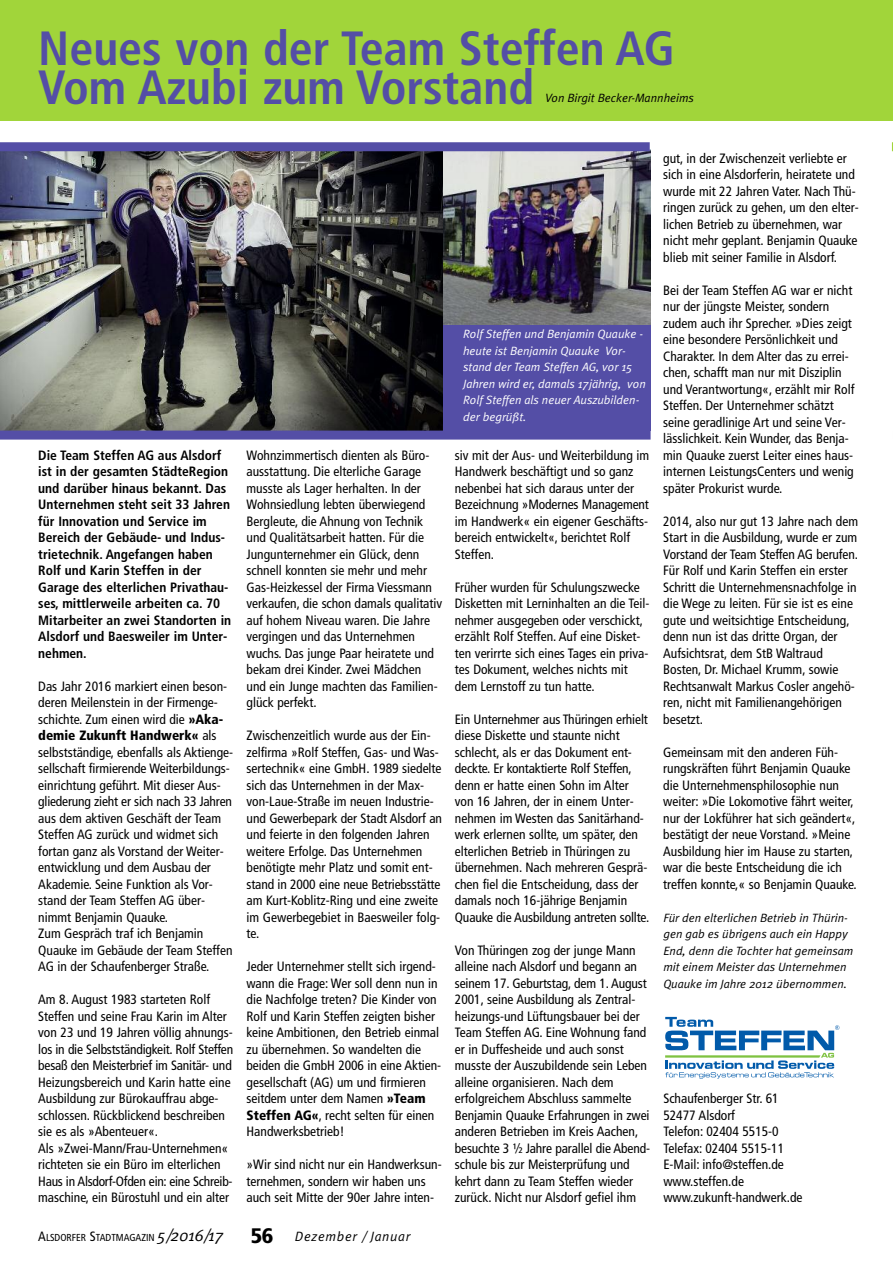
<style>
.page{position:relative;width:893px;height:1263px;background:#fff}
.page>*{position:absolute;margin:0;border:0;box-sizing:border-box;transform-origin:0 0}
.t1{font:700 condensed 48px/39px "Frutiger";color:#544ea6}
.t2{font:condensed 13.5px/16.5px "Frutiger";color:#000}
.t3{font:700 condensed 13.5px/16.5px "Frutiger";color:#000}
.t4{font:italic 13.5px "Meta Plus Normal";letter-spacing:.055em;color:#000}
.t5{font:italic 12px/16.5px "Meta Plus Normal";color:#000}
.t6{font:italic 12px/16.5px "Meta Plus Normal";color:#fff}
.t7{font:condensed 10.2px "Frutiger";color:#000}
.s1{font-weight:900}
.s2{font-size:13.5px}
.s3{font-family:"Meta Plus Normal";font-style:italic;font-stretch:normal;font-size:16.5px}
.s4{font-family:"Frutiger";font-weight:900;font-style:normal;font-stretch:condensed;font-size:21px}
</style>
<div class="page">
<div style="left:0;top:0;width:893px;height:120px;background:#a1d53a"></div>
<div style="left:442px;top:322px;width:209px;height:109px;background:#544ea6"></div>
<img style="left:443px;top:149px;width:208px;height:175px">
<img style="left:0;top:151px;width:443px;height:280px">
<svg style="left:665px;top:1017px;width:174px;height:61px"></svg>
<div style="left:0;top:142px;width:650px;height:9px;background:#544ea6"></div>
<div style="left:0;top:431px;width:651px;height:9px;background:#544ea6"></div>
<h1 class="t1" style="left:38px;top:33px;width:638px">Neues von der Team Steffen AG<br>Vom Azubi zum Vorstand</h1>
<p class="t5" style="left:545px;top:90px;width:150px">Von Birgit Becker-Mannheims</p>
<p class="t3" style="left:38px;top:448px;width:194px">Die Team Steffen AG aus Alsdorf ist in der gesamten StädteRegion und darüber hinaus bekannt. Das<br>Unternehmen steht seit 33 Jahren für Innovation und Service im<br>Bereich der Gebäude- und Indus&shy;trietechnik. Angefangen haben<br>Rolf und Karin Steffen in der<br>Garage des elterlichen Privathau&shy;ses, mittlerweile arbeiten ca. 70<br>Mitarbeiter an zwei Standorten in<br>Alsdorf und Baesweiler im Unter&shy;nehmen.</p>
<p class="t2" style="left:38px;top:679px;width:196px">Das Jahr 2016 markiert einen beson&shy;deren Meilenstein in der Firmenge&shy;schichte. Zum einen wird die <span class="s1">»Aka&shy;demie Zukunft Handwerk«</span> als selbstständige, ebenfalls als Aktienge&shy;sellschaft firmierende Weiterbildungs&shy;einrichtung geführt. Mit dieser Aus&shy;gliederung zieht er sich nach 33 Jahren aus dem aktiven Geschäft der Team Steffen AG zurück und widmet sich fortan ganz als Vorstand der Weiter&shy;entwicklung und dem Ausbau der Akademie. Seine Funktion als Vor&shy;stand der Team Steffen AG über&shy;nimmt Benjamin Quauke.<br>Zum Gespräch traf ich Benjamin Quauke im Gebäude der Team Steffen AG in der Schaufenberger Straße.</p>
<p class="t2" style="left:38px;top:992px;width:196px">Am 8. August 1983 starteten Rolf Steffen und seine Frau Karin im Alter von 23 und 19 Jahren völlig ahnungs&shy;los in die Selbstständigkeit. Rolf Steffen besaß den Meisterbrief im Sanitär- und Heizungsbereich und Karin hatte eine Ausbildung zur Bürokauffrau abge&shy;schlossen. Rückblickend beschreiben sie es als »Abenteuer«.<br>Als »Zwei-Mann/Frau-Unternehmen« richteten sie ein Büro im elterlichen Haus in Alsdorf-Ofden ein: eine Schreib - maschine, ein Bürostuhl und ein alter</p>
<p class="t2" style="left:247px;top:448px;width:197px">Wohnzimmertisch dienten als Büro&shy;ausstattung. Die elterliche Garage musste als Lager herhalten. In der Wohnsiedlung lebten überwiegend Bergleute, die Ahnung von Technik und Qualitätsarbeit hatten. Für die Jungunternehmer ein Glück, denn schnell konnten sie mehr und mehr Gas-Heizkessel der Firma Viessmann verkaufen, die schon damals qualitativ auf hohem Niveau waren. Die Jahre vergingen und das Unternehmen wuchs. Das junge Paar heiratete und bekam drei Kinder. Zwei Mädchen und ein Junge machten das Familien&shy;glück perfekt.</p>
<p class="t2" style="left:247px;top:728px;width:197px">Zwischenzeitlich wurde aus der Ein&shy;zelfirma »Rolf Steffen, Gas- und Was&shy;sertechnik« eine GmbH. 1989 siedelte sich das Unternehmen in der Max&shy;von-Laue-Straße im neuen Industrie&shy;und Gewerbepark der Stadt Alsdorf an und feierte in den folgenden Jahren weitere Erfolge. Das Unternehmen benötigte mehr Platz und somit ent&shy;stand in 2000 eine neue Betriebsstätte am Kurt-Koblitz-Ring und eine zweite im Gewerbegebiet in Baesweiler folg&shy;te.</p>
<p class="t2" style="left:246px;top:959px;width:196px">Jeder Unternehmer stellt sich irgend&shy;wann die Frage: Wer soll denn nun in die Nachfolge treten? Die Kinder von Rolf und Karin Steffen zeigten bisher keine Ambitionen, den Betrieb einmal zu übernehmen. So wandelten die beiden die GmbH 2006 in eine Aktien&shy;gesellschaft (AG) um und firmieren seitdem unter dem Namen <span class="s1">»Team Steffen AG«</span>, recht selten für einen Handwerksbetrieb!</p>
<p class="t2" style="left:246px;top:1157px;width:197px">»Wir sind nicht nur ein Handwerksun&shy;ternehmen, sondern wir haben uns auch seit Mitte der 90er Jahre inten-</p>
<p class="t7" style="left:38px;top:1233px;width:187px"><span class="s2">A</span>LSDORFER <span class="s2">S</span>TADTMAGAZIN <span class="s3">5/2016/17</span></p>
<p class="t4" style="left:251px;top:1228px;width:161px"><span class="s4">56</span> Dezember / Januar</p>
<p class="t6" style="left:463px;top:326px;width:184px">Rolf Steffen und Benjamin Quauke - heute ist Benjamin Quauke Vor&shy;stand der Team Steffen AG, vor 15<br>Jahren wird er, damals 17jährig, von<br>Rolf Steffen als neuer Auszubilden&shy;der begrüßt.</p>
<p class="t2" style="left:455px;top:448px;width:196px">siv mit der Aus- und Weiterbildung im<br>Handwerk beschäftigt und so ganz nebenbei hat sich daraus unter der<br>Bezeichnung »Modernes Management im Handwerk« ein eigener Geschäfts&shy;bereich entwickelt«, berichtet Rolf<br>Steffen.</p>
<p class="t2" style="left:455px;top:580px;width:196px">Früher wurden für Schulungszwecke Disketten mit Lerninhalten an die Teil&shy;nehmer ausgegeben oder verschickt, erzählt Rolf Steffen. Auf eine Disket&shy;ten verirrte sich eines Tages ein priva&shy;tes Dokument, welches nichts mit dem Lernstoff zu tun hatte.</p>
<p class="t2" style="left:455px;top:712px;width:196px">Ein Unternehmer aus Thüringen erhielt diese Diskette und staunte nicht schlecht, als er das Dokument ent&shy;deckte. Er kontaktierte Rolf Steffen, denn er hatte einen Sohn im Alter von 16 Jahren, der in einem Unter&shy;nehmen im Westen das Sanitärhand&shy;werk erlernen sollte, um später, den elterlichen Betrieb in Thüringen zu übernehmen. Nach mehreren Gesprä&shy;chen fiel die Entscheidung, dass der damals noch 16-jährige Benjamin Quauke die Ausbildung antreten sollte.</p>
<p class="t2" style="left:455px;top:943px;width:197px">Von Thüringen zog der junge Mann alleine nach Alsdorf und begann an seinem 17. Geburtstag, dem 1. August 2001, seine Ausbildung als Zentral&shy;heizungs-und Lüftungsbauer bei der Team Steffen AG. Eine Wohnung fand er in Duffesheide und auch sonst musste der Auszubildende sein Leben alleine organisieren. Nach dem erfolgreichem Abschluss sammelte Benjamin Quauke Erfahrungen in zwei anderen Betrieben im Kreis Aachen, besuchte 3 ½ Jahre parallel die Abend&shy;schule bis zur Meisterprüfung und kehrt dann zu Team Steffen wieder zurück. Nicht nur Alsdorf gefiel ihm</p>
<p class="t2" style="left:663px;top:151px;width:197px">gut, in der Zwischenzeit verliebte er sich in eine Alsdorferin, heiratete und wurde mit 22 Jahren Vater. Nach Thü&shy;ringen zurück zu gehen, um den elter&shy;lichen Betrieb zu übernehmen, war nicht mehr geplant. Benjamin Quauke blieb mit seiner Familie in Alsdorf.</p>
<p class="t2" style="left:663px;top:283px;width:193px">Bei der Team Steffen AG war er nicht nur der jüngste Meister, sondern zudem auch ihr Sprecher. »Dies zeigt eine besondere Persönlichkeit und Charakter. In dem Alter das zu errei&shy;chen, schafft man nur mit Disziplin und Verantwortung«, erzählt mir Rolf Steffen. Der Unternehmer schätzt seine geradlinige Art und seine Ver&shy;lässlichkeit. Kein Wunder, das Benja&shy;min Quauke zuerst Leiter eines haus&shy;internen LeistungsCenters und wenig später Prokurist wurde.</p>
<p class="t2" style="left:663px;top:514px;width:196px">2014, also nur gut 13 Jahre nach dem Start in die Ausbildung, wurde er zum Vorstand der Team Steffen AG berufen.<br>Für Rolf und Karin Steffen ein erster Schritt die Unternehmensnachfolge in die Wege zu leiten. Für sie ist es eine gute und weitsichtige Entscheidung, denn nun ist das dritte Organ, der Aufsichtsrat, dem StB Waltraud Bosten, Dr. Michael Krumm, sowie Rechtsanwalt Markus Cosler angehö&shy;ren, nicht mit Familienangehörigen besetzt.</p>
<p class="t2" style="left:663px;top:745px;width:195px">Gemeinsam mit den anderen Füh&shy;rungskräften führt Benjamin Quauke die Unternehmensphilosophie nun weiter: »Die Lokomotive fährt weiter, nur der Lokführer hat sich geändert«, bestätigt der neue Vorstand. »Meine Ausbildung hier im Hause zu starten, war die beste Entscheidung die ich treffen konnte,« so Benjamin Quauke.</p>
<p class="t5" style="left:663px;top:909px;width:192px">Für den elterlichen Betrieb in Thürin&shy;gen gab es übrigens auch ein Happy End, denn die Tochter hat gemeinsam mit einem Meister das Unternehmen Quauke im Jahre 2012 übernommen.</p>
<p class="t2" style="left:663px;top:1091px;width:141px">Schaufenberger Str. 61<br>52477 Alsdorf<br>Telefon: 02404 5515-0<br>Telefax: 02404 5515-11<br>E-Mail: info@steffen.de www.steffen.de www.zukunft-handwerk.de</p>
</div>
